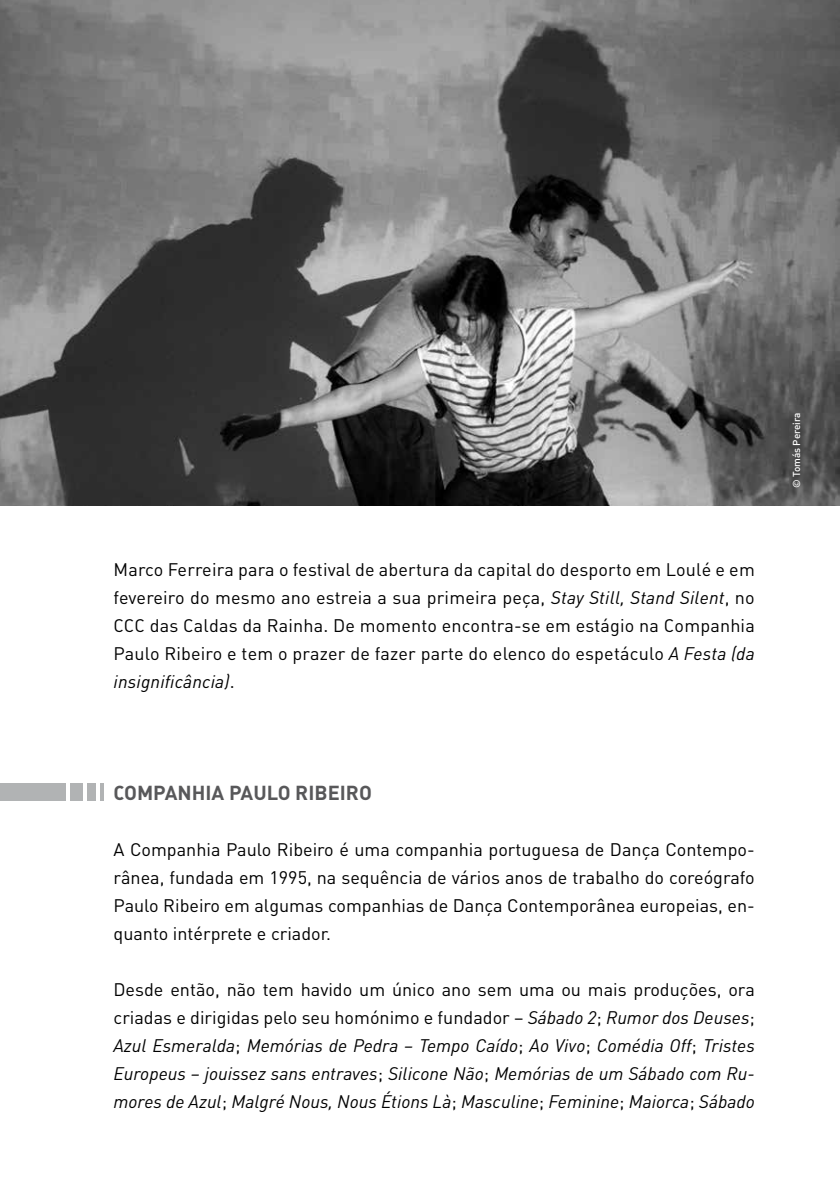
<style>
.page{position:relative;width:840px;height:1191px;background:#fff}
.page>*{position:absolute;margin:0;border:0;box-sizing:border-box;transform-origin:0 0}
.t1{font:20px "DIN Bold Alternate";color:#58585a}
.t2{font:italic 18px/28px "DIN";color:#000;text-align:justify}
.t3{font:18px/28px "DIN Regular Alternate";letter-spacing:.01em;color:#000;text-align:justify}
.t4{font:18px/28px "DIN";color:#000;text-align:justify}
.t5{font:10px "DIN Medium Alternate";color:#fff}
.s1{font-family:"DIN";font-style:italic}
.s2{font-family:"DIN Regular Alternate";font-style:normal}
.s3{font-style:normal}
</style>
<div class="page">
<img style="left:0;top:0;width:839px;height:505px">
<div style="left:0;top:783px;width:66px;height:17px;background:#b1b3b4"></div>
<div style="left:70px;top:783px;width:13px;height:17px;background:#b1b3b4"></div>
<div style="left:87px;top:783px;width:8px;height:17px;background:#b1b3b4"></div>
<hr style="left:100px;top:783px;width:3px;height:17px;background:#b1b3b4">
<p class="t3" style="left:113px;top:555px;width:642px">Marco Ferreira para o festival de abertura da capital do desporto em Loulé e em fevereiro do mesmo ano estreia a sua primeira peça, <span class="s1">Stay Still, Stand Silent</span>, no CCC das Caldas da Rainha. De momento encontra-se em estágio na Companhia Paulo Ribeiro e tem o prazer de fazer parte do elenco do espetáculo <span class="s1">A Festa (da</span></p>
<p class="t2" style="left:113px;top:667px;width:123px">insignificância)<span class="s2">.</span></p>
<p class="t1" style="left:113px;top:780px;width:260px">COMPANHIA PAULO RIBEIRO</p>
<p class="t4" style="left:113px;top:835px;width:642px">A Companhia Paulo Ribeiro é uma companhia portuguesa de Dança Contempo&shy;rânea, fundada em 1995, na sequência de vários anos de trabalho do coreógrafo Paulo Ribeiro em algumas companhias de Dança Contemporânea europeias, en&shy;quanto intérprete e criador.</p>
<p class="t2" style="left:113px;top:975px;width:642px"><span class="s3">Desde então, não tem havido um único ano sem uma ou mais produções, ora criadas e dirigidas pelo seu homónimo e fundador –</span> Sábado 2<span class="s3">;</span> Rumor dos Deuses<span class="s3">; </span>Azul Esmeralda<span class="s3">;</span> Memórias de Pedra – Tempo Caído<span class="s3">;</span> Ao Vivo<span class="s3">;</span> Comédia Off<span class="s3">;</span> Tristes Europeus – jouissez sans entraves<span class="s3">;</span> Silicone Não<span class="s3">;</span> Memórias de um Sábado com Ru&shy;mores de Azul<span class="s3">;</span> Malgré Nous, Nous Étions Là<span class="s3">;</span> Masculine<span class="s3">;</span> Feminine<span class="s3">;</span> Maiorca<span class="s3">;</span> Sábado</p>
<p class="t5" style="left:789px;top:488px;width:78px;rotate:-90deg">© Tomás Pereira</p>
</div>
